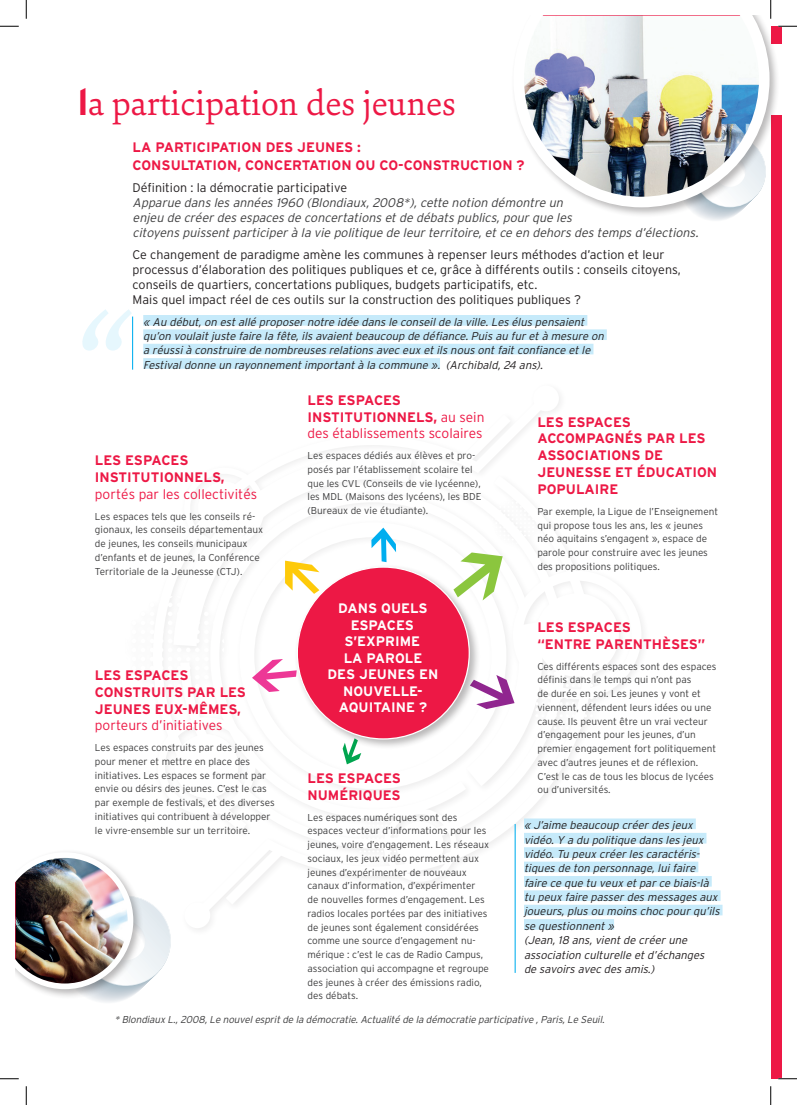
<style>
.page{position:relative;width:797px;height:1105px;background:#fff}
.page>*{position:absolute;margin:0;border:0;box-sizing:border-box;transform-origin:0 0}
.t1{font:italic 161.88px "Sina Nova";color:#00aeef}
.t2{font:37px "Sina Nova";color:#ed1845}
.t3{font:700 13.75px/16.9px "Interstate";color:#ed1845}
.t4{font:300 13.75px/16.9px "Interstate";color:#ed1845}
.t5{font:700 13.75px/16.5px "Interstate";color:#fff;text-align:center}
.t6{font:300 12.5px/15px "Interstate";color:#231f20}
.t7{font:italic 300 12.5px/15px "Interstate";color:#3e3e3f}
.t8{font:italic 300 11.25px/14.4px "Interstate";color:#231f20}
.t9{font:300 10px/13.8px "Interstate";color:#3e3e3f}
.t10{font:italic 300 10px "Interstate";color:#3e3e3f}
.s1{font-family:"Interstate";font-weight:700}
.s2{font-weight:700}
</style>
<div class="page">
<svg style="left:705px;top:218px;width:23px;height:3px"></svg>
<div style="left:770px;top:26px;width:11px;height:1053px;background:#ed1845"></div>
<svg style="left:166px;top:445px;width:248px;height:396px"></svg>
<svg style="left:184px;top:829px;width:108px;height:99px"></svg>
<div style="left:184px;top:902px;width:26px;height:26px;background:#fff;border-radius:50%"></div>
<svg style="left:473px;top:403px;width:86px;height:69px"></svg>
<div style="left:533px;top:385px;width:26px;height:26px;background:#fff;border-radius:50%"></div>
<svg style="left:165px;top:717px;width:90px;height:98px"></svg>
<div style="left:175px;top:734px;width:63px;height:64px;background:#fff;border-radius:50%"></div>
<svg style="left:184px;top:468px;width:80px;height:80px"></svg>
<div style="left:198px;top:482px;width:52px;height:52px;background:#fff;border-radius:50%"></div>
<svg style="left:162px;top:596px;width:62px;height:99px"></svg>
<div style="left:143px;top:315px;width:444px;height:11px;background:#c6eafa"></div>
<div style="left:143px;top:329px;width:464px;height:11px;background:#c6eafa"></div>
<div style="left:143px;top:344px;width:450px;height:10px;background:#c6eafa"></div>
<div style="left:143px;top:358px;width:297px;height:11px;background:#c6eafa"></div>
<div style="left:770px;top:45px;width:11px;height:70px;background:#fff"></div>
<div style="left:524px;top:818px;width:171px;height:11px;background:#c6eafa"></div>
<div style="left:524px;top:833px;width:182px;height:10px;background:#c6eafa"></div>
<div style="left:524px;top:847px;width:175px;height:11px;background:#c6eafa"></div>
<div style="left:524px;top:862px;width:174px;height:10px;background:#c6eafa"></div>
<div style="left:524px;top:876px;width:187px;height:11px;background:#c6eafa"></div>
<div style="left:524px;top:890px;width:196px;height:11px;background:#c6eafa"></div>
<div style="left:524px;top:905px;width:198px;height:10px;background:#c6eafa"></div>
<div style="left:524px;top:919px;width:90px;height:11px;background:#c6eafa"></div>
<hr style="left:132px;top:317px;width:1px;height:53px;background:#00aeef">
<hr style="left:514px;top:824px;width:1px;height:149px;background:#00aeef">
<svg style="left:285px;top:561px;width:34px;height:33px"></svg>
<svg style="left:342px;top:499px;width:299px;height:383px"></svg>
<svg style="left:252px;top:659px;width:41px;height:33px"></svg>
<div style="left:293px;top:563px;width:187px;height:187px;background:#231f20;opacity:.32"></div>
<div style="left:297px;top:567px;width:172px;height:172px;background:#ed1845;border-radius:50%"></div>
<div style="left:510px;top:16px;width:270px;height:202px;background:#231f20;opacity:.32"></div>
<img style="left:513px;top:16px;width:256px;height:191px">
<img style="left:16px;top:852px;width:155px;height:150px">
<svg style="left:0;top:25px;width:19px;height:2px"></svg>
<svg style="left:778px;top:25px;width:19px;height:2px"></svg>
<svg style="left:0;top:1078px;width:19px;height:1px"></svg>
<svg style="left:778px;top:1078px;width:19px;height:1px"></svg>
<svg style="left:25px;top:0;width:2px;height:19px"></svg>
<svg style="left:25px;top:1086px;width:2px;height:19px"></svg>
<svg style="left:770px;top:0;width:1px;height:19px"></svg>
<svg style="left:770px;top:1086px;width:1px;height:19px"></svg>
<h2 class="t2" style="left:78px;top:78px;width:380px"><span class="s1">L</span>a participation des jeunes</h2>
<h3 class="t3" style="left:133px;top:138px;width:393px;line-height:18px">LA PARTICIPATION DES JEUNES :<br>CONSULTATION, CONCERTATION OU CO-CONSTRUCTION ?</h3>
<p class="t6" style="left:133px;top:180px;width:216px">Définition : la démocratie participative</p>
<p class="t7" style="left:133px;top:195px;width:570px">Apparue dans les années 1960 (Blondiaux,2008*),cette notion démontre un<br>enjeu de créerdes espaces de concertations etde débats publics,pourque les<br>citoyens puissentparticiperà la vie politique de leurterritoire,etce en dehors des temps d’élections.</p>
<p class="t6" style="left:133px;top:247px;width:549px">Ce changement de paradigme amène les communes à repenser leurs méthodes d’action et leur processus d’élaboration des politiques publiques et ce, grâce à différents outils : conseils citoyens, conseils de quartiers, concertations publiques, budgets participatifs, etc.<br>Mais quel impact réel de ces outils sur la construction des politiques publiques ?</p>
<p class="t8" style="left:143px;top:314px;width:465px">« Au début,on estallé proposernotre idée dans le conseilde la ville.Les élus pensaient qu’on voulaitjuste faire la fête,ils avaientbeaucoup de défiance.Puis au furetà mesure on a réussià construire de nombreuses relations avec eux etils nous ontfaitconfiance etle Festivaldonne un rayonnementimportantà la commune ». (Archibald,24 ans).</p>
<h1 class="t1" style="left:63px;top:260px;width:92px">“</h1>
<h3 class="t3" style="left:95px;top:452px;width:131px">LES ESPACES<br>INSTITUTIONNELS,</h3>
<h3 class="t4" style="left:95px;top:485px;width:164px">portés par les collectivités</h3>
<p class="t9" style="left:95px;top:509px;width:170px">Les espaces tels que les conseils ré&shy;gionaux, les conseils départementaux de jeunes, les conseils municipaux d’enfants et de jeunes, la Conférence Territoriale de la Jeunesse (CTJ).</p>
<h3 class="t3" style="left:95px;top:666px;width:153px">LES ESPACES<br>CONSTRUITS PAR LES<br>JEUNES EUX-MÊMES,</h3>
<h3 class="t4" style="left:95px;top:717px;width:129px">porteurs d’initiatives</h3>
<p class="t9" style="left:95px;top:741px;width:181px">Les espaces construits par des jeunes pour mener et mettre en place des initiatives. Les espaces se forment par envie ou désirs des jeunes. C’est le cas par exemple de festivals, et des diverses initiatives qui contribuent à développer le vivre-ensemble sur un territoire.</p>
<h3 class="t4" style="left:307px;top:391px;width:178px"><span class="s2">LES ESPACES<br>INSTITUTIONNELS,</span> au sein des établissements scolaires</h3>
<p class="t9" style="left:307px;top:449px;width:175px">Les espaces dédiés aux élèves et pro&shy;posés par l’établissement scolaire tel que les CVL (Conseils de vie lycéenne), les MDL (Maisons des lycéens), les BDE (Bureaux de vie étudiante).</p>
<h3 class="t5" style="left:327px;top:600px;width:112px">DANS QUELS<br>ESPACES<br>S’EXPRIME<br>LA PAROLE<br>DES JEUNES EN<br>NOUVELLE-<br>AQUITAINE ?</h3>
<h3 class="t3" style="left:307px;top:769px;width:95px">LES ESPACES<br>NUMÉRIQUES</h3>
<p class="t9" style="left:307px;top:810px;width:183px">Les espaces numériques sont des espaces vecteur d’informations pour les jeunes, voire d’engagement. Les réseaux sociaux, les jeux vidéo permettent aux jeunes d’expérimenter de nouveaux canaux d’information, d’expérimenter<br>de nouvelles formes d’engagement. Les radios locales portées par des initiatives de jeunes sont également considérées comme une source d’engagement nu&shy;mérique : c’est le cas de Radio Campus, association qui accompagne et regroupe des jeunes à créer des émissions radio, des débats.</p>
<h3 class="t3" style="left:537px;top:413px;width:181px">LES ESPACES<br>ACCOMPAGNÉS PAR LES<br>ASSOCIATIONS DE<br>JEUNESSE ET ÉDUCATION<br>POPULAIRE</h3>
<p class="t9" style="left:537px;top:504px;width:182px">Par exemple, la Ligue de l’Enseignement qui propose tous les ans, les « jeunes néo aquitains s’engagent », espace de parole pour construire avec les jeunes des propositions politiques.</p>
<h3 class="t3" style="left:537px;top:618px;width:169px">LES ESPACES<br>“ENTRE PARENTHÈSES”</h3>
<p class="t9" style="left:537px;top:659px;width:181px">Ces différents espaces sont des espaces définis dans le temps qui n’ont pas<br>de durée en soi. Les jeunes y vont et viennent, défendent leurs idées ou une cause. I ls peuvent être un vrai vecteur d’engagement pour les jeunes, d’un premier engagement fort politiquement avec d’autres jeunes et de réflexion.<br>C’est le cas de tous les blocus de lycées ou d’universités.</p>
<p class="t8" style="left:524px;top:818px;width:200px">« J’aime beaucoup créerdes jeux vidéo.Y a du politique dans les jeux vidéo.Tu peux créerles caractéris&shy;tiques de ton personnage,luifaire faire ce que tu veux etparce biais-là tu peux faire passerdes messages aux joueurs,plus ou moins choc pourqu’ils se questionnent »<br>(Jean,18 ans,vientde créerune association culturelle etd’échanges de savoirs avec des amis.)</p>
<p class="t10" style="left:114px;top:1014px;width:494px">* Blondiaux L.,2008,Le nouvelespritde la démocratie.Actualité de la démocratie participative ,Paris,Le Seuil.</p>
</div>
